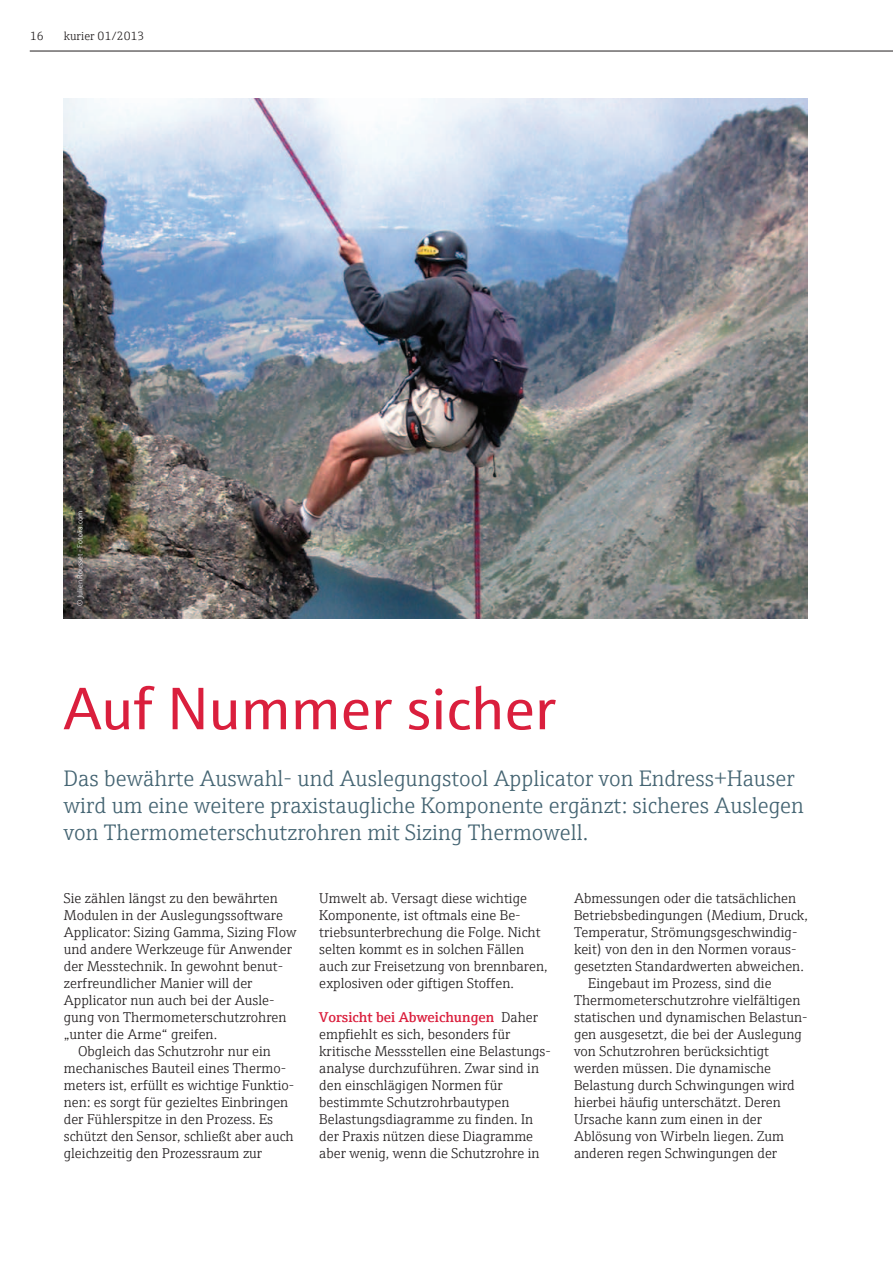
<style>
.page{position:relative;width:893px;height:1263px;background:#fff}
.page>*{position:absolute;margin:0;border:0;box-sizing:border-box;transform-origin:0 0}
.t1{font:60px "E+H Sans";color:#da1f3d}
.t2{font:300 22.5px/27px "E+H Serif";color:#446472}
.t3{font:300 14.25px/17px "E+H Serif";color:#231f20}
.t4{font:300 12px "E+H Serif";color:#231f20}
.t5{font:300 7.5px "E+H Sans";color:#fff}
.s1{font-weight:600;color:#da1f3d}
</style>
<div class="page">
<img style="left:64px;top:99px;width:744px;height:520px">
<hr style="left:30px;top:51px;width:863px;height:1px;background:#231f20">
<p class="t4" style="left:30px;top:27px;width:15px">16</p>
<p class="t4" style="left:64px;top:27px;width:82px">kurier 01/2013</p>
<p class="t5" style="left:74px;top:606px;width:96px;rotate:-90deg">© Julien Rousset - Fotolia.com</p>
<h1 class="t1" style="left:64px;top:664px;width:494px">Auf Nummer sicher</h1>
<h2 class="t2" style="left:64px;top:764px;width:742px">Das bewährte Auswahl- und Auslegungstool Applicator von Endress+Hauser wird um eine weitere praxistaugliche Komponente ergänzt: sicheres Auslegen von Thermometerschutzrohren mit Sizing Thermowell.</h2>
<p class="t3" style="left:64px;top:888px;width:216px">Sie zählen längst zu den bewährten</p>
<p class="t3" style="left:64px;top:905px;width:221px">Modulen in der Auslegungssoftware</p>
<p class="t3" style="left:64px;top:922px;width:234px">Applicator: Sizing Gamma, Sizing Flow</p>
<p class="t3" style="left:64px;top:939px;width:230px">und andere Werkzeuge für Anwender</p>
<p class="t3" style="left:64px;top:957px;width:221px">der Messtechnik. In gewohnt benut-</p>
<p class="t3" style="left:64px;top:974px;width:190px">zerfreundlicher Manier will der</p>
<p class="t3" style="left:64px;top:991px;width:212px">Applicator nun auch bei der Ausle-</p>
<p class="t3" style="left:64px;top:1008px;width:224px">gung von Thermometerschutzrohren</p>
<p class="t3" style="left:64px;top:1025px;width:155px">„unter die Arme“ greifen.</p>
<p class="t3" style="left:78px;top:1042px;width:194px">Obgleich das Schutzrohr nur ein</p>
<p class="t3" style="left:64px;top:1059px;width:224px">mechanisches Bauteil eines Thermo-</p>
<p class="t3" style="left:64px;top:1076px;width:232px">meters ist, erfüllt es wichtige Funktio-</p>
<p class="t3" style="left:64px;top:1093px;width:226px">nen: es sorgt für gezieltes Einbringen</p>
<p class="t3" style="left:64px;top:1110px;width:211px">der Fühlerspitze in den Prozess. Es</p>
<p class="t3" style="left:64px;top:1127px;width:231px">schützt den Sensor, schließt aber auch</p>
<p class="t3" style="left:64px;top:1144px;width:200px">gleichzeitig den Prozessraum zur</p>
<p class="t3" style="left:319px;top:889px;width:230px">Umwelt ab. Versagt diese wichtige Komponente, ist oftmals eine Be&shy;triebsunterbrechung die Folge. Nicht selten kommt es in solchen Fällen auch zur Freisetzung von brennbaren, explosiven oder giftigen Stoffen.</p>
<p class="t3" style="left:319px;top:1008px;width:233px"><span class="s1">Vorsicht bei Abweichungen</span> Daher empfiehlt es sich, besonders für kritische Messstellen eine Belastungs&shy;analyse durchzuführen. Zwar sind in den einschlägigen Normen für bestimmte Schutzrohrbautypen Belastungsdiagramme zu finden. In der Praxis nützen diese Diagramme aber wenig, wenn die Schutzrohre in</p>
<p class="t3" style="left:574px;top:889px;width:224px">Abmessungen oder die tatsächlichen</p>
<p class="t3" style="left:574px;top:906px;width:235px">Betriebsbedingungen (Medium, Druck,</p>
<p class="t3" style="left:574px;top:923px;width:225px">Temperatur, Strömungsgeschwindig-</p>
<p class="t3" style="left:574px;top:940px;width:224px">keit) von den in den Normen voraus-</p>
<p class="t3" style="left:574px;top:957px;width:231px">gesetzten Standardwerten abweichen.</p>
<p class="t3" style="left:588px;top:974px;width:185px">Eingebaut im Prozess, sind die</p>
<p class="t3" style="left:574px;top:991px;width:228px">Thermometerschutzrohre vielfältigen</p>
<p class="t3" style="left:574px;top:1008px;width:235px">statischen und dynamischen Belastun-</p>
<p class="t3" style="left:574px;top:1025px;width:229px">gen ausgesetzt, die bei der Auslegung</p>
<p class="t3" style="left:574px;top:1042px;width:196px">von Schutzrohren berücksichtigt</p>
<p class="t3" style="left:574px;top:1059px;width:199px">werden müssen. Die dynamische</p>
<p class="t3" style="left:574px;top:1076px;width:222px">Belastung durch Schwingungen wird</p>
<p class="t3" style="left:574px;top:1093px;width:208px">hierbei häufig unterschätzt. Deren</p>
<p class="t3" style="left:574px;top:1110px;width:190px">Ursache kann zum einen in der</p>
<p class="t3" style="left:574px;top:1127px;width:212px">Ablösung von Wirbeln liegen. Zum</p>
<p class="t3" style="left:574px;top:1144px;width:205px">anderen regen Schwingungen der</p>
</div>
